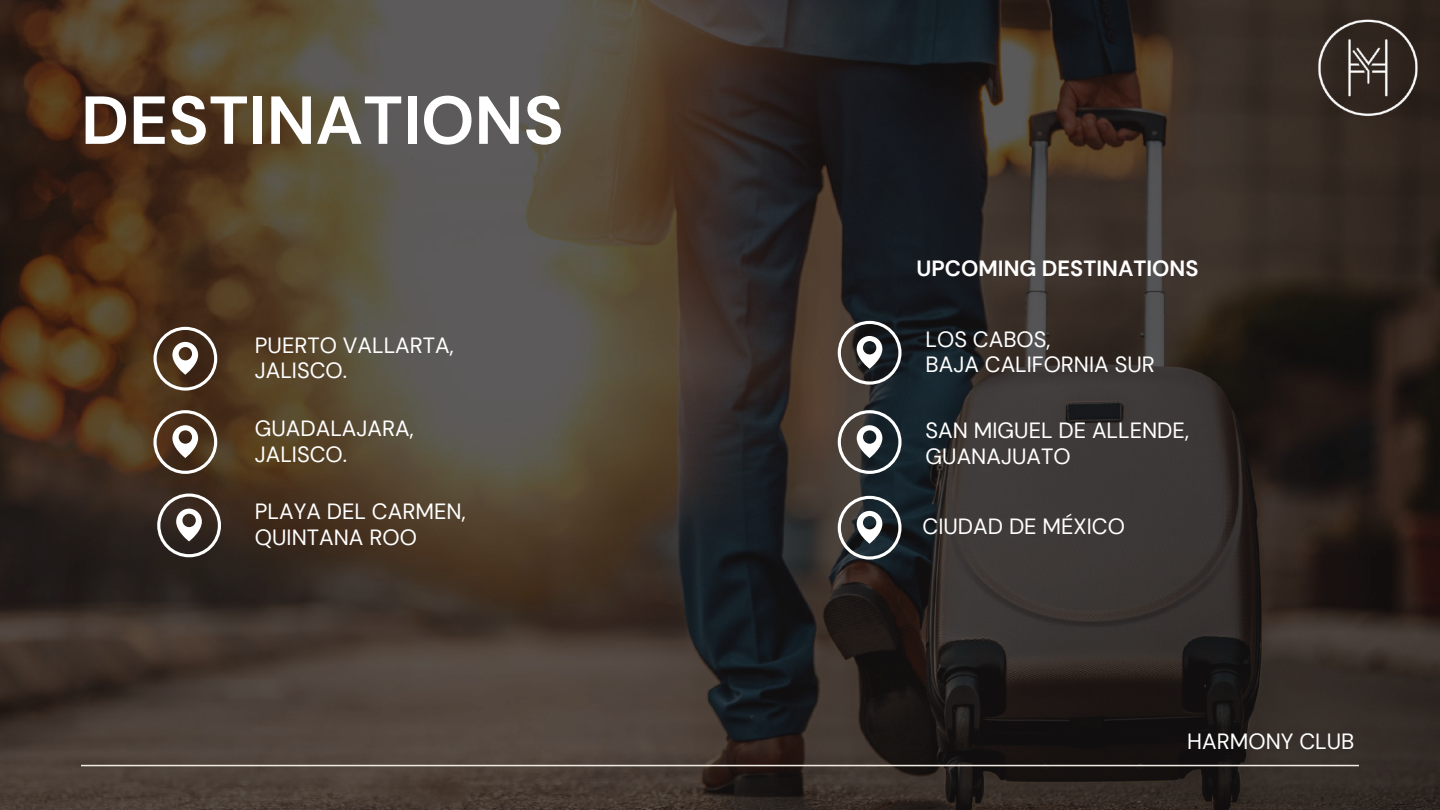
<style>
.page{position:relative;width:1440px;height:810px;background:#fff}
.page>*{position:absolute;margin:0;border:0;box-sizing:border-box;transform-origin:0 0}
.t1{font:700 67.8px "DM Sans";color:#fff}
.t2{font:22px/25.5px "DM Sans";color:#fff}
.t3{font:700 22px "DM Sans";color:#fff}
</style>
<div class="page">
<img style="left:0;top:0;width:1440px;height:810px">
<hr style="left:81px;top:765px;width:1278px;height:1px;background:#f0ece3">
<svg style="left:838px;top:321px;width:63px;height:64px"></svg>
<svg style="left:838px;top:410px;width:63px;height:64px"></svg>
<svg style="left:838px;top:496px;width:63px;height:64px"></svg>
<svg style="left:153px;top:327px;width:64px;height:64px"></svg>
<svg style="left:153px;top:410px;width:64px;height:64px"></svg>
<svg style="left:157px;top:494px;width:64px;height:63px"></svg>
<img style="left:1311px;top:15px;width:114px;height:108px">
<h1 class="t1" style="left:81px;top:77px;width:484px">DESTINATIONS</h1>
<p class="t2" style="left:255px;top:332px;width:200px">PUERTO VALLARTA,<br>JALISCO.</p>
<p class="t2" style="left:255px;top:416px;width:160px">GUADALAJARA,<br>JALISCO.</p>
<p class="t2" style="left:255px;top:499px;width:212px">PLAYA DEL CARMEN,<br>QUINTANA ROO</p>
<p class="t3" style="left:917px;top:254px;width:284px">UPCOMING DESTINATIONS</p>
<p class="t2" style="left:926px;top:327px;width:231px">LOS CABOS,<br>BAJA CALIFORNIA SUR</p>
<p class="t2" style="left:926px;top:418px;width:265px">SAN MIGUEL DE ALLENDE,<br>GUANAJUATO</p>
<p class="t2" style="left:923px;top:514px;width:204px">CIUDAD DE MÉXICO</p>
<p class="t2" style="left:1187px;top:729px;width:169px">HARMONY CLUB</p>
</div>
